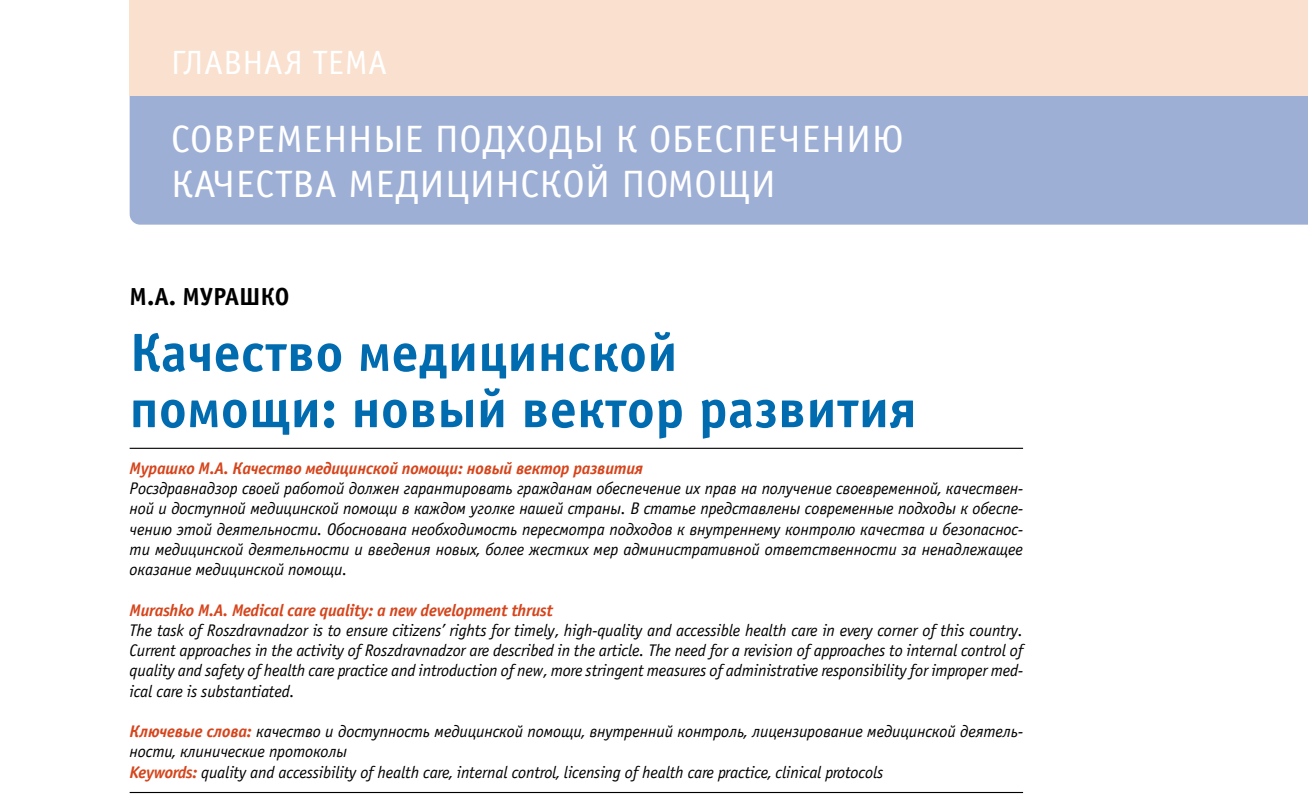
<style>
.page{position:relative;width:1308px;height:809px;background:#fff}
.page>*{position:absolute;margin:0;border:0;box-sizing:border-box;transform-origin:0 0}
.t1{font:700 54px/56.2px "Officina Sans C";letter-spacing:.005em;color:#006baf}
.t2{font:38.25px/45px "Officina Sans C";letter-spacing:.01em;color:#fff;scale:1.05 1}
.t3{font:33.75px "Officina Sans C";letter-spacing:.01em;color:#fff}
.t4{font:700 24.75px "Officina Sans C";color:#000}
.t5{font:italic 16.88px/20.2px "Officina Sans C";letter-spacing:-.01em;color:#000;text-align:justify}
.t6{font:italic 700 16.88px "Officina Sans C";letter-spacing:-.015em;color:#d6441b}
.s1{font-weight:700;color:#d6441b}
</style>
<div class="page">
<div style="left:130px;top:96px;width:1177px;height:129px;background:#9eafd5"></div>
<div style="left:130px;top:0;width:1177px;height:96px;background:#fae0ce"></div>
<hr style="left:130px;top:448px;width:892px;height:1px;background:#000">
<hr style="left:130px;top:792px;width:892px;height:1px;background:#000">
<h3 class="t3" style="left:171px;top:50px;width:217px">ГЛАВНАЯ ТЕМА</h3>
<h2 class="t2" style="left:171px;top:121px;width:699px">СОВРЕМЕННЫЕ ПОДХОДЫ К ОБЕСПЕЧЕНИЮ<br>КАЧЕСТВА МЕДИЦИНСКОЙ ПОМОЩИ</h2>
<h3 class="t4" style="left:130px;top:288px;width:161px">М.А. МУРАШКО</h3>
<h1 class="t1" style="left:130px;top:330px;width:788px">Качество медицинской<br>помощи: новый вектор развития</h1>
<p class="t6" style="left:130px;top:462px;width:515px">Мурашко М.А. Качество медицинской помощи: новый вектор развития</p>
<p class="t5" style="left:130px;top:480px;width:894px">Росздравнадзор своей работой должен гарантировать гражданам обеспечение их прав на получение своевременной, качествен&shy;ной и доступной медицинской помощи в каждом уголке нашей страны. В статье представлены современные подходы к обеспе&shy;чению этой деятельности. Обоснована необходимость пересмотра подходов к внутреннему контролю качества и безопаснос&shy;ти медицинской деятельности и введения новых, более жестких мер административной ответственности за ненадлежащее оказание медицинской помощи.</p>
<p class="t6" style="left:130px;top:604px;width:425px">Murashko M.A. Medical care quality: a new development thrust</p>
<p class="t5" style="left:130px;top:622px;width:894px">The task of Roszdravnadzor is to ensure citizens’ rights for timely, high-quality and accessible health care in every corner of this country.<br>Current approaches in the activity of Roszdravnadzor are described in the article. The need for a revision of approaches to internal control of quality and safety of health care practice and introduction of new, more stringent measures of administrative responsibility for improper med&shy;ical care is substantiated.</p>
<p class="t5" style="left:130px;top:723px;width:894px;text-align:left"><span class="s1">Ключевые слова:</span> качество и доступность медицинской помощи, внутренний контроль, лицензирование медицинской деятель&shy;ности, клинические протоколы<br><span class="s1">Keywords:</span> quality and accessibility of health care, internal control, licensing of health care practice, clinical protocols</p>
</div>
